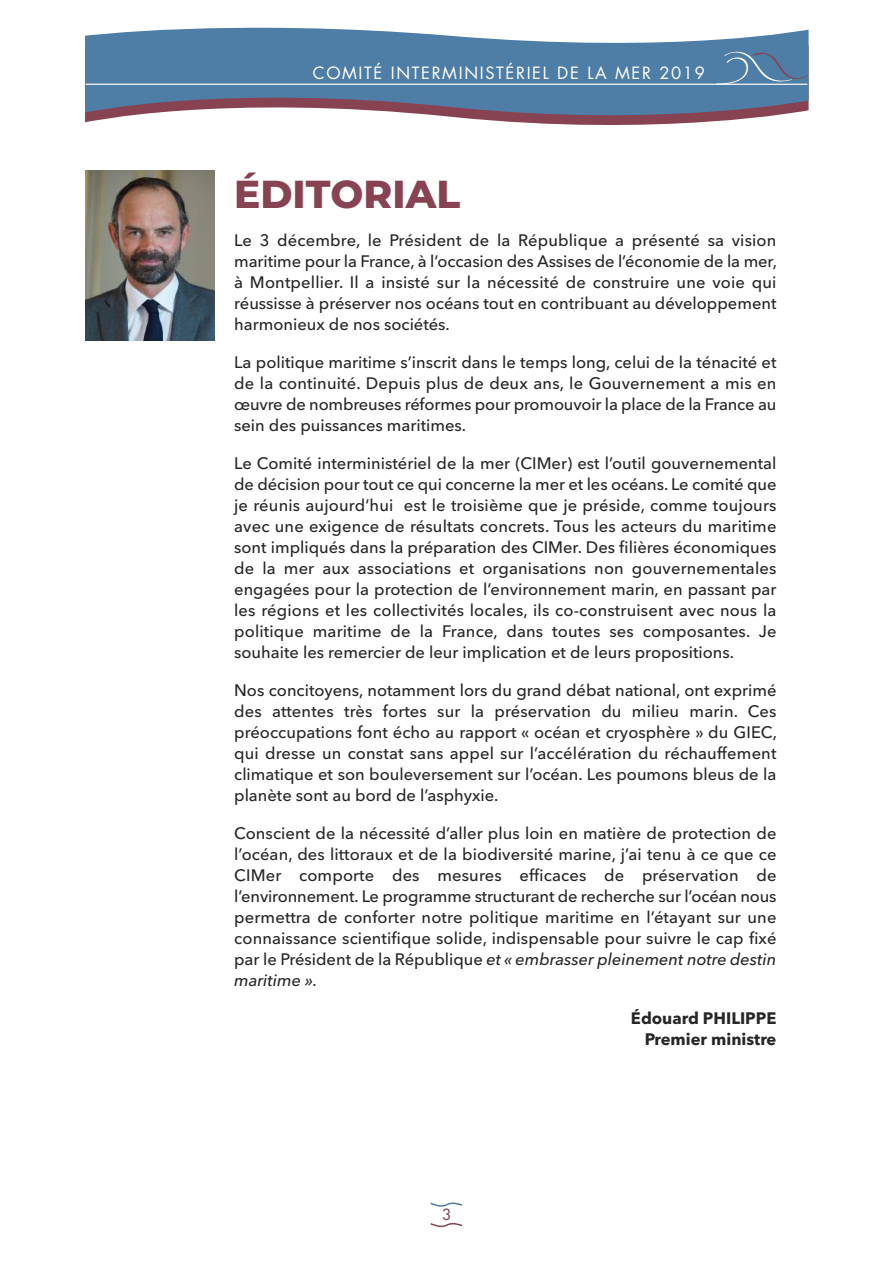
<style>
.page{position:relative;width:893px;height:1263px;background:#fff}
.page>*{position:absolute;margin:0;border:0;box-sizing:border-box;transform-origin:0 0}
.t1{font:800 39px "Montserrat";color:#884353}
.t2{font:500 16.5px/21px "Avenir Next";color:#272526;text-align:justify}
.t3{font:16.5px "Futura Std";letter-spacing:.1em;color:#fff}
.t4{font:700 16.5px/21px "Avenir Next";color:#272526;text-align:right}
.t5{font:500 15px "Futura Std";color:#884353}
.s1{font-style:italic}
</style>
<div class="page">
<svg style="left:85px;top:27px;width:724px;height:98px;fill:#4e7da5"></svg>
<svg style="left:716px;top:52px;width:92px;height:33px;background:#5b84a8"></svg>
<hr style="left:86px;top:84px;width:721px;height:1px;background:#fefefe">
<svg style="left:430px;top:1223px;width:33px;height:5px"></svg>
<svg style="left:430px;top:1202px;width:33px;height:5px"></svg>
<img style="left:85px;top:170px;width:130px;height:171px">
<p class="t3" style="left:313px;top:65px;width:394px">COMITÉ INTERMINISTÉRIEL DE LA MER 2019</p>
<h1 class="t1" style="left:234px;top:179px;width:227px">ÉDITORIAL</h1>
<p class="t2" style="left:234px;top:229px;width:544px">Le 3 décembre, le Président de la République a présenté sa vision maritime pour la France, à l’occasion des Assises de l’économie de la mer, à Montpellier. Il a insisté sur la nécessité de construire une voie qui réussisse à préserver nos océans tout en contribuant au développement harmonieux de nos sociétés.</p>
<p class="t2" style="left:234px;top:351px;width:544px">La politique maritime s’inscrit dans le temps long, celui de la ténacité et de la continuité. Depuis plus de deux ans, le Gouvernement a mis en œuvre de nombreuses réformes pour promouvoir la place de la France au sein des puissances maritimes.</p>
<p class="t2" style="left:234px;top:452px;width:544px">Le Comité interministériel de la mer (CIMer) est l’outil gouvernemental de décision pour tout ce qui concerne la mer et les océans. Le comité que je réunis aujourd’hui est le troisième que je préside, comme toujours avec une exigence de résultats concrets. Tous les acteurs du maritime sont impliqués dans la préparation des CIMer. Des filières économiques de la mer aux associations et organisations non gouvernementales engagées pour la protection de l’environnement marin, en passant par les régions et les collectivités locales, ils co-construisent avec nous la politique maritime de la France, dans toutes ses composantes. Je souhaite les remercier de leur implication et de leurs propositions.</p>
<p class="t2" style="left:234px;top:679px;width:544px">Nos concitoyens, notamment lors du grand débat national, ont exprimé des attentes très fortes sur la préservation du milieu marin. Ces préoccupations font écho au rapport « océan et cryosphère » du GIEC, qui dresse un constat sans appel sur l’accélération du réchauffement climatique et son bouleversement sur l’océan. Les poumons bleus de la planète sont au bord de l’asphyxie.</p>
<p class="t2" style="left:234px;top:822px;width:544px">Conscient de la nécessité d’aller plus loin en matière de protection de l’océan, des littoraux et de la biodiversité marine, j’ai tenu à ce que ce CIMer comporte des mesures efficaces de préservation de l’environnement. Le programme structurant de recherche sur l’océan nous permettra de conforter notre politique maritime en l’étayant sur une connaissance scientifique solide, indispensable pour suivre le cap fixé par le Président de la République <span class="s1">et « embrasser pleinement notre destin maritime ».</span></p>
<p class="t4" style="left:631px;top:1009px;width:147px">Édouard PHILIPPE<br>Premier ministre</p>
<p class="t5" style="left:442px;top:1207px;width:10px">3</p>
</div>
